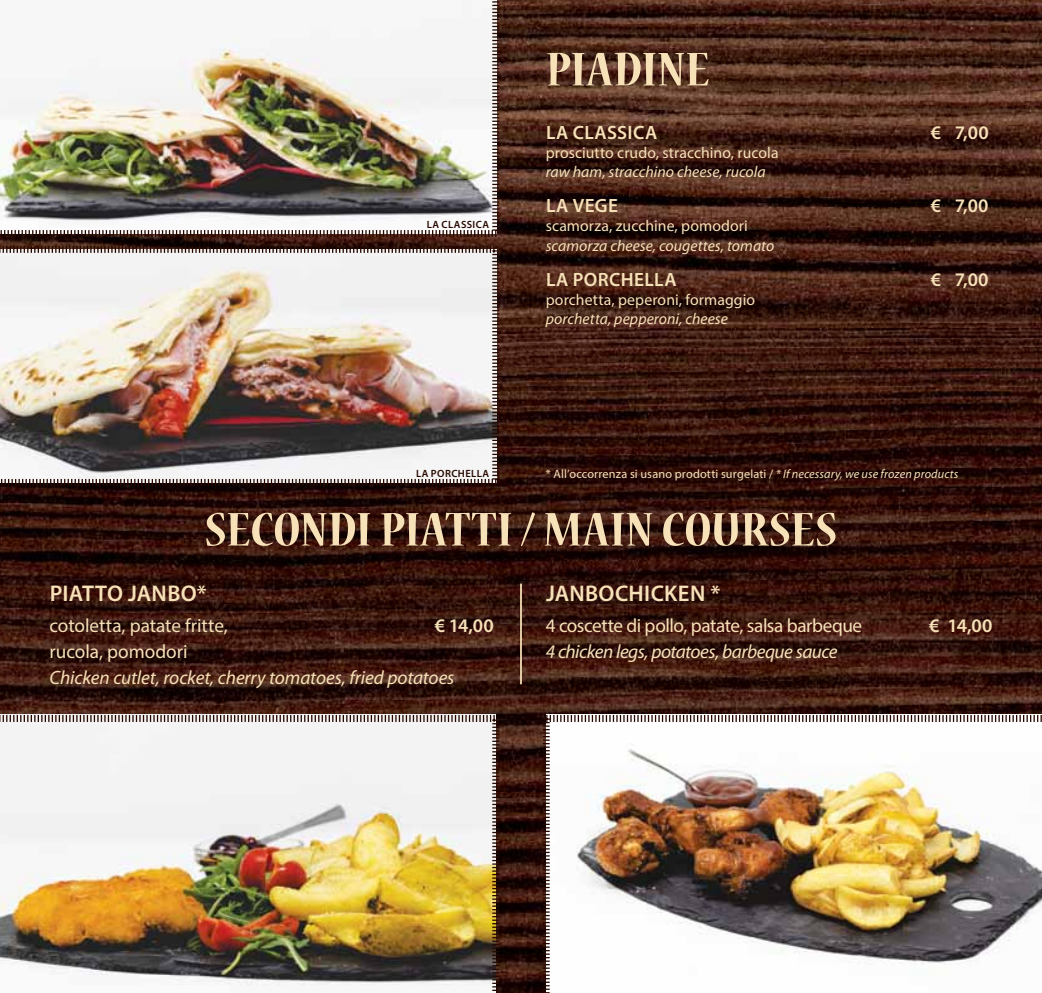
<style>
.page{position:relative;width:1042px;height:993px;background:#fff}
.page>*{position:absolute;margin:0;border:0;box-sizing:border-box;transform-origin:0 0}
.t1{font:700 condensed 52.5px "Nueva Std";letter-spacing:.005em;color:#f6e1b8;scale:1.1 1}
.t2{font:600 22.75px "Myriad Pro";letter-spacing:.01em;color:#f6e1b8}
.t3{font:italic 19.25px "Myriad Pro";letter-spacing:-.015em;color:#f6e1b8}
.t4{font:19.25px "Myriad Pro";letter-spacing:-.015em;color:#f6e1b8}
.t5{font:600 19.25px "Myriad Pro";letter-spacing:.02em;color:#f6e1b8}
.t6{font:15.75px "Myriad Pro";letter-spacing:.005em;color:#f6e1b8}
.t7{font:italic 15.75px "Myriad Pro";color:#f6e1b8}
.t8{font:12.25px "Myriad Pro";letter-spacing:.01em;color:#f6e1b8}
.t9{font:600 10.5px "Myriad Pro";letter-spacing:.045em;color:#270900}
.s1{font-style:italic}
</style>
<div class="page">
<img style="left:0;top:0;width:1042px;height:992px">
<img style="left:0;top:713px;width:500px;height:279px">
<img style="left:541px;top:713px;width:501px;height:279px">
<hr style="left:520px;top:583px;width:2px;height:101px;background:#f6e1b8">
<img style="left:0;top:0;width:500px;height:238px">
<img style="left:0;top:244px;width:500px;height:243px">
<p class="t9" style="left:427px;top:217px;width:64px">LA CLASSICA</p>
<h1 class="t1" style="left:546px;top:46px;width:150px">PIADINE</h1>
<p class="t5" style="left:546px;top:120px;width:113px">LA CLASSICA</p>
<p class="t5" style="left:931px;top:120px;width:59px">€ 7,00</p>
<p class="t6" style="left:546px;top:143px;width:234px">prosciutto crudo, stracchino, rucola</p>
<p class="t7" style="left:546px;top:162px;width:221px">raw ham, stracchino cheese, rucola</p>
<p class="t5" style="left:546px;top:193px;width:74px">LA VEGE</p>
<p class="t5" style="left:931px;top:193px;width:59px">€ 7,00</p>
<p class="t6" style="left:546px;top:216px;width:203px">scamorza, zucchine, pomodori</p>
<p class="t7" style="left:546px;top:235px;width:230px">scamorza cheese, cougettes, tomato</p>
<p class="t5" style="left:546px;top:267px;width:132px">LA PORCHELLA</p>
<p class="t5" style="left:931px;top:267px;width:59px">€ 7,00</p>
<p class="t6" style="left:546px;top:290px;width:211px">porchetta, peperoni, formaggio</p>
<p class="t7" style="left:546px;top:309px;width:184px">porchetta, pepperoni, cheese</p>
<p class="t9" style="left:416px;top:466px;width:75px">LA PORCHELLA</p>
<p class="t8" style="left:546px;top:466px;width:414px">* All’occorrenza si usano prodotti surgelati / <span class="s1">* If necessary, we use frozen products</span></p>
<h1 class="t1" style="left:204px;top:505px;width:577px">SECONDI PIATTI / MAIN COURSES</h1>
<h2 class="t2" style="left:50px;top:578px;width:159px">PIATTO JANBO*</h2>
<p class="t4" style="left:50px;top:613px;width:180px">cotoletta, patate fritte,</p>
<p class="t5" style="left:435px;top:612px;width:61px">€ 14,00</p>
<p class="t4" style="left:50px;top:639px;width:139px">rucola, pomodori</p>
<p class="t3" style="left:50px;top:665px;width:406px">Chicken cutlet, rocket, cherry tomatoes, fried potatoes</p>
<h2 class="t2" style="left:546px;top:578px;width:176px">JANBOCHICKEN *</h2>
<p class="t4" style="left:546px;top:613px;width:318px">4 coscette di pollo, patate, salsa barbeque</p>
<p class="t3" style="left:546px;top:639px;width:293px">4 chicken legs, potatoes, barbeque sauce</p>
<p class="t5" style="left:929px;top:613px;width:65px">€ 14,00</p>
</div>
